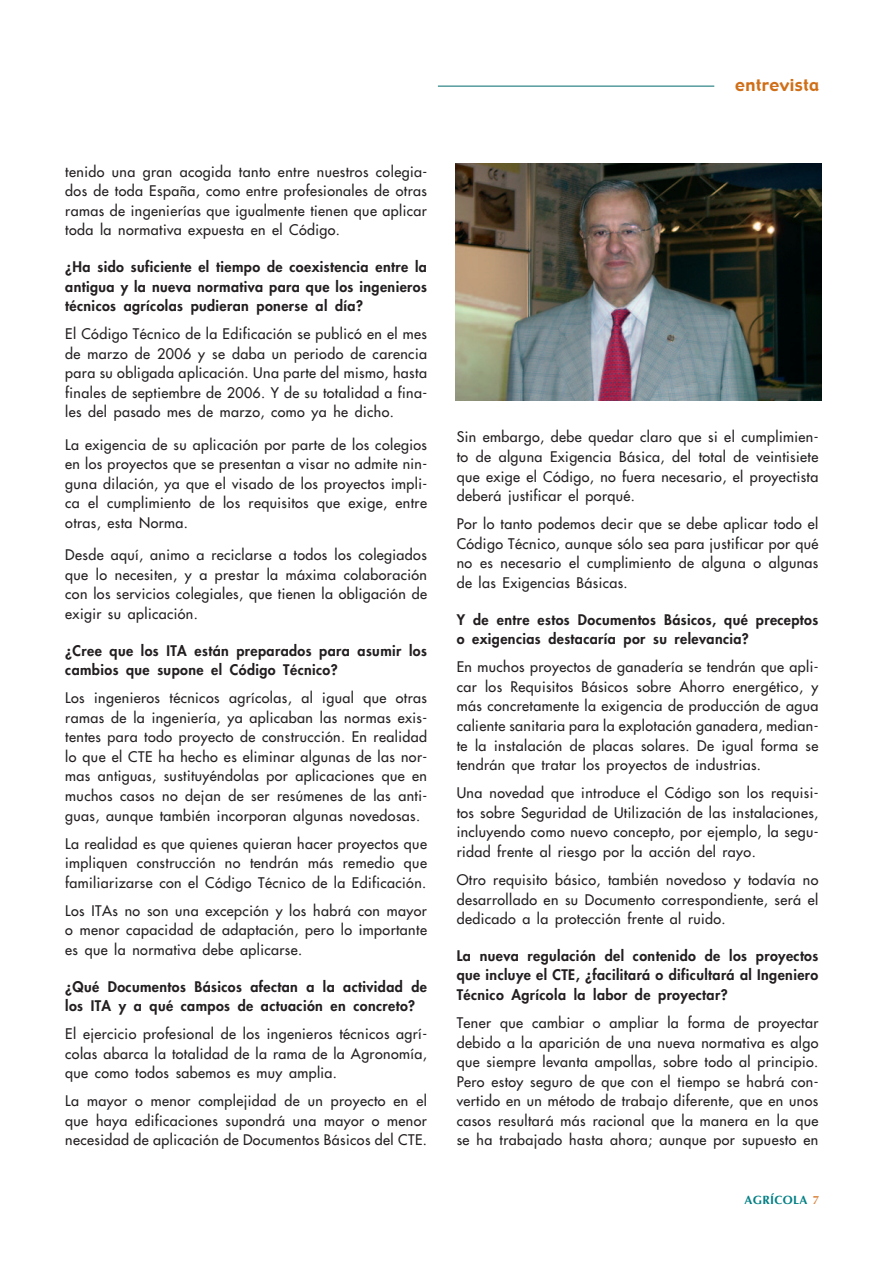
<style>
.page{position:relative;width:893px;height:1263px;background:#fff}
.page>*{position:absolute;margin:0;border:0;box-sizing:border-box;transform-origin:0 0}
.t1{font:16.5px "Gadget";letter-spacing:.03em;color:#d06f18}
.t2{font:14.25px/19.5px "Futura";letter-spacing:.03em;color:#231f20;text-align:justify}
.t3{font:800 14.25px/19.5px "Futura";letter-spacing:.03em;color:#231f20}
.t4{font:700 12px "Optima";letter-spacing:.03em;color:#007f84}
.s1{color:#d9863f}
</style>
<div class="page">
<hr style="left:438px;top:86px;width:276px;height:1px;background:#006b6e">
<img style="left:456px;top:164px;width:365px;height:236px">
<p class="t1" style="left:735px;top:75px;width:85px">entrevista</p>
<p class="t2" style="left:65px;top:163px;width:363px">tenido una gran acogida tanto entre nuestros colegia&shy;dos de toda España, como entre profesionales de otras ramas de ingenierías que igualmente tienen que aplicar toda la normativa expuesta en el Código.</p>
<p class="t3" style="left:65px;top:258px;width:363px;text-align:justify">¿Ha sido suficiente el tiempo de coexistencia entre la antigua y la nueva normativa para que los ingenieros técnicos agrícolas pudieran ponerse al día?</p>
<p class="t2" style="left:65px;top:325px;width:363px">El Código Técnico de la Edificación se publicó en el mes de marzo de 2006 y se daba un periodo de carencia para su obligada aplicación. Una parte del mismo, hasta finales de septiembre de 2006. Y de su totalidad a fina&shy;les del pasado mes de marzo, como ya he dicho.</p>
<p class="t2" style="left:65px;top:436px;width:363px">La exigencia de su aplicación por parte de los colegios en los proyectos que se presentan a visar no admite nin&shy;guna dilación, ya que el visado de los proyectos impli&shy;ca el cumplimiento de los requisitos que exige, entre otras, esta Norma.</p>
<p class="t2" style="left:65px;top:546px;width:363px">Desde aquí, animo a reciclarse a todos los colegiados que lo necesiten, y a prestar la máxima colaboración con los servicios colegiales, que tienen la obligación de exigir su aplicación.</p>
<p class="t3" style="left:65px;top:642px;width:363px">¿Cree que los ITA están preparados para asumir los cambios que supone el Código Técnico?</p>
<p class="t2" style="left:65px;top:689px;width:363px">Los ingenieros técnicos agrícolas, al igual que otras ramas de la ingeniería, ya aplicaban las normas exis&shy;tentes para todo proyecto de construcción. En realidad lo que el CTE ha hecho es eliminar algunas de las nor&shy;mas antiguas, sustituyéndolas por aplicaciones que en muchos casos no dejan de ser resúmenes de las anti&shy;guas, aunque también incorporan algunas novedosas.</p>
<p class="t2" style="left:65px;top:834px;width:363px">La realidad es que quienes quieran hacer proyectos que impliquen construcción no tendrán más remedio que familiarizarse con el Código Técnico de la Edificación.</p>
<p class="t2" style="left:65px;top:902px;width:363px">Los ITAs no son una excepción y los habrá con mayor o menor capacidad de adaptación, pero lo importante es que la normativa debe aplicarse.</p>
<p class="t3" style="left:65px;top:977px;width:363px">¿Qué Documentos Básicos afectan a la actividad de los ITA y a qué campos de actuación en concreto?</p>
<p class="t2" style="left:65px;top:1025px;width:363px">El ejercicio profesional de los ingenieros técnicos agrí&shy;colas abarca la totalidad de la rama de la Agronomía, que como todos sabemos es muy amplia.</p>
<p class="t2" style="left:65px;top:1092px;width:363px">La mayor o menor complejidad de un proyecto en el que haya edificaciones supondrá una mayor o menor necesidad de aplicación de Documentos Básicos del CTE.</p>
<p class="t2" style="left:457px;top:428px;width:363px">Sin embargo, debe quedar claro que si el cumplimien&shy;to de alguna Exigencia Básica, del total de veintisiete que exige el Código, no fuera necesario, el proyectista deberá justificar el porqué.</p>
<p class="t2" style="left:457px;top:515px;width:363px">Por lo tanto podemos decir que se debe aplicar todo el Código Técnico, aunque sólo sea para justificar por qué no es necesario el cumplimiento de alguna o algunas de las Exigencias Básicas.</p>
<p class="t3" style="left:457px;top:611px;width:363px">Y de entre estos Documentos Básicos, qué preceptos o exigencias destacaría por su relevancia?</p>
<p class="t2" style="left:457px;top:658px;width:363px">En muchos proyectos de ganadería se tendrán que apli&shy;car los Requisitos Básicos sobre Ahorro energético, y más concretamente la exigencia de producción de agua caliente sanitaria para la explotación ganadera, median&shy;te la instalación de placas solares. De igual forma se tendrán que tratar los proyectos de industrias.</p>
<p class="t2" style="left:457px;top:784px;width:363px">Una novedad que introduce el Código son los requisi&shy;tos sobre Seguridad de Utilización de las instalaciones, incluyendo como nuevo concepto, por ejemplo, la segu&shy;ridad frente al riesgo por la acción del rayo.</p>
<p class="t2" style="left:457px;top:871px;width:363px">Otro requisito básico, también novedoso y todavía no desarrollado en su Documento correspondiente, será el dedicado a la protección frente al ruido.</p>
<p class="t3" style="left:457px;top:947px;width:363px;text-align:justify">La nueva regulación del contenido de los proyectos que incluye el CTE, ¿facilitará o dificultará al Ingeniero Técnico Agrícola la labor de proyectar?</p>
<p class="t2" style="left:457px;top:1014px;width:363px">Tener que cambiar o ampliar la forma de proyectar debido a la aparición de una nueva normativa es algo que siempre levanta ampollas, sobre todo al principio.<br>Pero estoy seguro de que con el tiempo se habrá con&shy;vertido en un método de trabajo diferente, que en unos casos resultará más racional que la manera en la que se ha trabajado hasta ahora; aunque por supuesto en</p>
<p class="t4" style="left:744px;top:1193px;width:77px">AGRÍCOLA <span class="s1">7</span></p>
</div>
